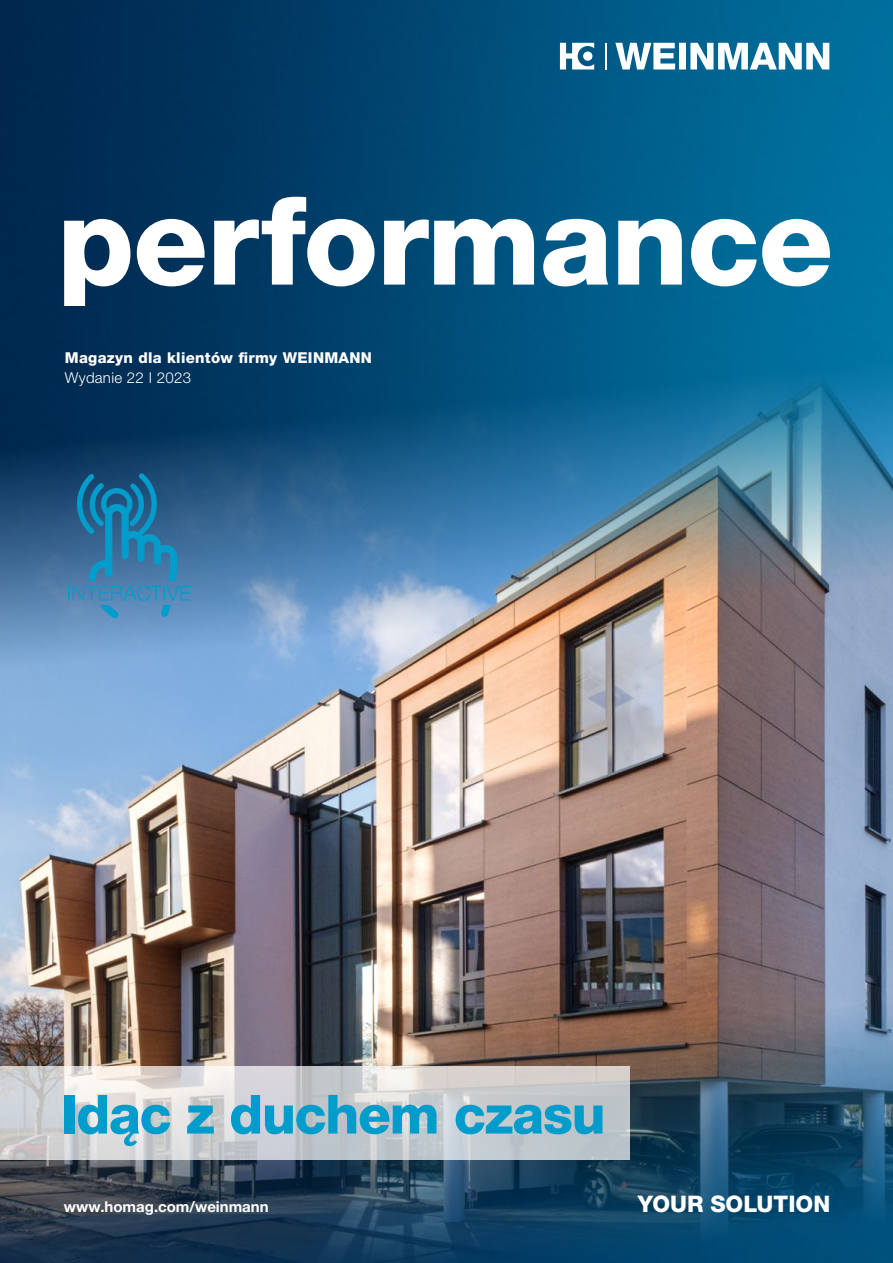
<style>
.page{position:relative;width:893px;height:1263px;background:#fff}
.page>*{position:absolute;margin:0;border:0;box-sizing:border-box;transform-origin:0 0}
.t1{font:800 123px "Helvetica Neue LTW1 G";letter-spacing:-.015em;color:#fff}
.t2{font:800 54px "Helvetica Neue LTW1 G";letter-spacing:-.025em;color:#009dcc}
.t3{font:800 22.8px "Helvetica Neue LTW1 G";color:#fff}
.t4{font:800 15px "Helvetica Neue LTW1 G";letter-spacing:.02em;color:#fff}
.t5{font:700 15px "Helvetica Neue LTW1 G";color:#fff}
.t6{font:300 15px "Helvetica Neue LTW1 G";letter-spacing:.02em;color:#fff}
</style>
<div class="page">
<img style="left:0;top:0;width:893px;height:227px">
<img style="left:0;top:227px;width:893px;height:1036px">
<svg style="left:560px;top:43px;width:34px;height:26px"></svg>
<hr style="left:605px;top:43px;width:2px;height:26px;background:#fff">
<svg style="left:615px;top:43px;width:214px;height:26px"></svg>
<svg style="left:0;top:1066px;width:629px;height:94px;background:#ced0d2"></svg>
<svg style="left:68px;top:473px;width:123px;height:145px;background:#2f76a3"></svg>
<h1 class="t1" style="left:57px;top:168px;width:778px">performance</h1>
<p class="t4" style="left:65px;top:349px;width:309px">Magazyn dla klientów firmy WEINMANN</p>
<p class="t6" style="left:65px;top:369px;width:128px">Wydanie 22 I 2023</p>
<h2 class="t2" style="left:61px;top:1082px;width:546px">Idąc z duchem czasu</h2>
<p class="t5" style="left:64px;top:1197px;width:206px">www.homag.com/weinmann</p>
<h3 class="t3" style="left:638px;top:1190px;width:194px">YOUR SOLUTION</h3>
</div>
